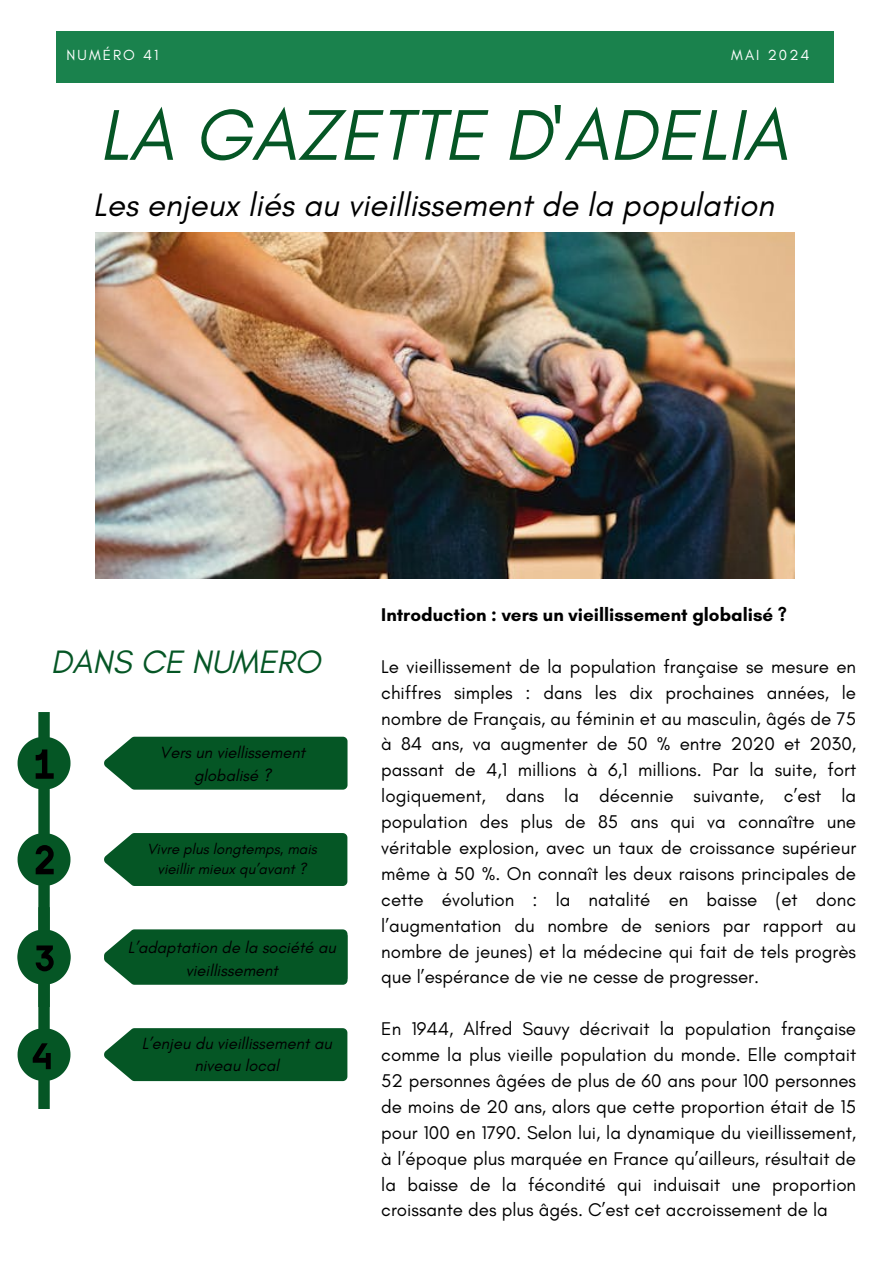
<style>
.page{position:relative;width:894px;height:1264px;background:#fff}
.page>*{position:absolute;margin:0;border:0;box-sizing:border-box;transform-origin:0 0}
.t1{font:italic 73.05px "Glacial Indifference";color:#055625}
.t2{font:italic 33px "Glacial Indifference";color:#000}
.t3{font:italic 33px "Glacial Indifference";color:#055625}
.t4{font:18.75px/25.8px "Glacial Indifference";color:#000;text-align:justify}
.t5{font:700 18.75px "Glacial Indifference";color:#000}
.t6{font:italic 16.5px/22.5px "Glacial Indifference";color:#000;text-align:center}
.t7{font:italic 15px/20.2px "Glacial Indifference";color:#000;text-align:center}
.t8{font:14.85px "Glacial Indifference";letter-spacing:.14em;color:#fff}
</style>
<div class="page">
<div style="left:57px;top:31px;width:776px;height:51px;background:#1a824d"></div>
<svg style="left:18px;top:712px;width:329px;height:195px"></svg>
<svg style="left:18px;top:907px;width:329px;height:201px"></svg>
<svg style="left:36px;top:749px;width:18px;height:29px"></svg>
<svg style="left:36px;top:845px;width:18px;height:29px"></svg>
<svg style="left:36px;top:945px;width:18px;height:26px"></svg>
<svg style="left:33px;top:1043px;width:18px;height:26px"></svg>
<img style="left:96px;top:233px;width:698px;height:346px">
<h6 class="t8" style="left:66px;top:46px;width:93px">NUMÉRO 41</h6>
<h6 class="t8" style="left:731px;top:46px;width:80px">MAI 2024</h6>
<p class="t1" style="left:99px;top:90px;width:690px">LA GAZETTE D'ADELIA</p>
<h1 class="t2" style="left:93px;top:184px;width:682px">Les enjeux liés au vieillissement de la population</h1>
<h3 class="t3" style="left:51px;top:641px;width:271px">DANS CE NUMERO</h3>
<p class="t6" style="left:160px;top:741px;width:147px">Vers un viellissement globalisé ?</p>
<p class="t7" style="left:147px;top:838px;width:171px">Vivre plus longtemps, mais vieillir mieux qu’avant ?</p>
<p class="t6" style="left:128px;top:936px;width:209px">L’adaptation de la société au vieillissement</p>
<p class="t6" style="left:142px;top:1031px;width:191px">L’enjeu du vieillissement au niveau local</p>
<h2 class="t5" style="left:381px;top:603px;width:407px">Introduction : vers un vieillissement globalisé ?</h2>
<p class="t4" style="left:381px;top:653px;width:476px">Le vieillissement de la population française se mesure en chiffres simples : dans les dix prochaines années, le nombre de Français, au féminin et au masculin, âgés de 75 à 84 ans, va augmenter de 50 % entre 2020 et 2030, passant de 4,1 millions à 6,1 millions. Par la suite, fort logiquement, dans la décennie suivante, c’est la population des plus de 85 ans qui va connaître une véritable explosion, avec un taux de croissance supérieur même à 50 %. On connaît les deux raisons principales de cette évolution : la natalité en baisse (et donc l’augmentation du nombre de seniors par rapport au nombre de jeunes) et la médecine qui fait de tels progrès que l’espérance de vie ne cesse de progresser.</p>
<p class="t4" style="left:381px;top:1015px;width:476px">En 1944, Alfred Sauvy décrivait la population française comme la plus vieille population du monde. Elle comptait 52 personnes âgées de plus de 60 ans pour 100 personnes de moins de 20 ans, alors que cette proportion était de 15 pour 100 en 1790. Selon lui, la dynamique du vieillissement, à l’époque plus marquée en France qu’ailleurs, résultait de la baisse de la fécondité qui induisait une proportion croissante des plus âgés. C’est cet accroissement de la</p>
</div>
